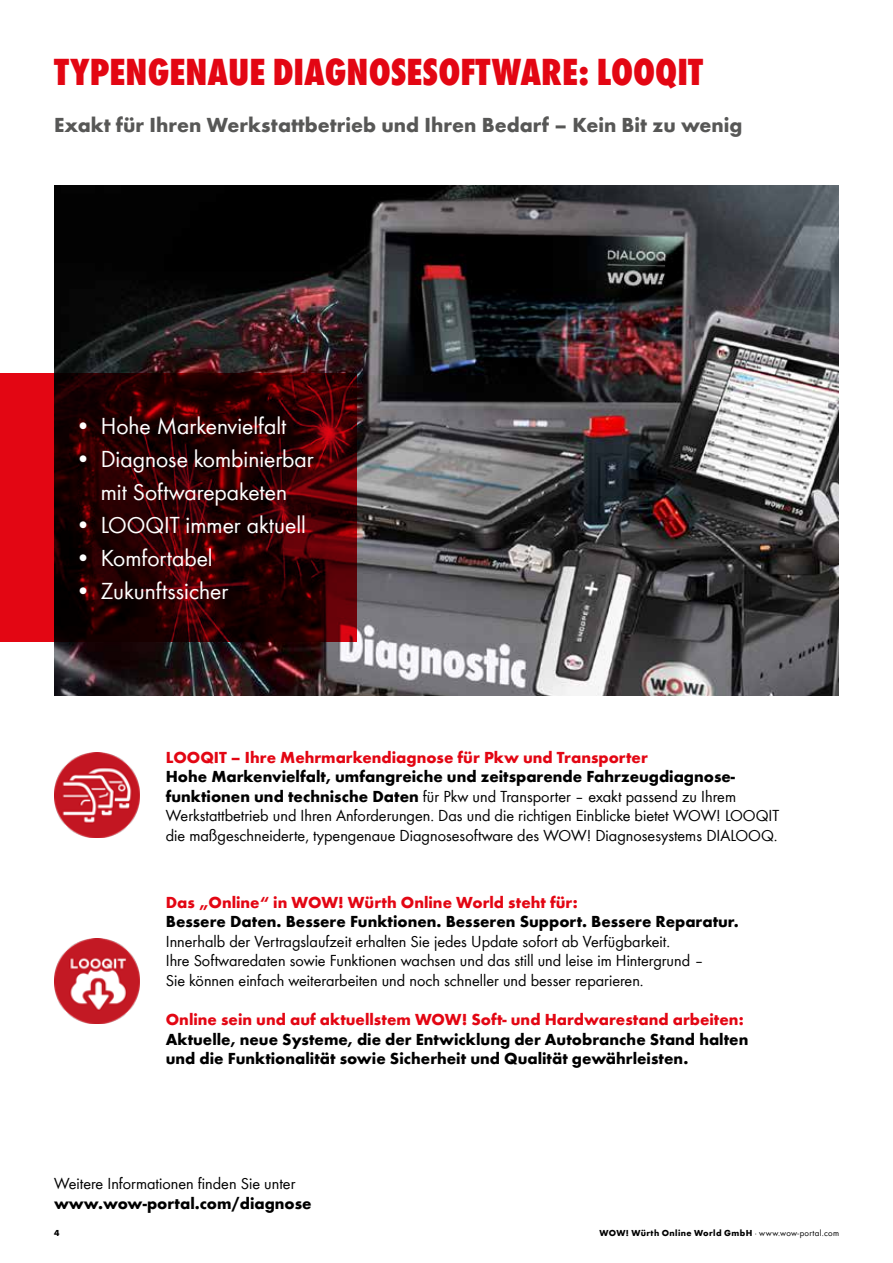
<style>
.page{position:relative;width:893px;height:1263px;background:#fff}
.page>*{position:absolute;margin:0;border:0;box-sizing:border-box;transform-origin:0 0}
.t1{font:800 condensed 39px "Wuerth";color:#e30613}
.t2{font:24px/33px "Wuerth";color:#fff;text-align:center}
.t3{font:700 21px "Wuerth";color:#575756}
.t4{font:16.5px/19.5px "Wuerth";color:#000}
.t5{font:700 16.5px/19.5px "Wuerth";color:#000}
.t6{font:700 16.5px "Wuerth";color:#e30613}
.t7{font:700 9px "Wuerth";letter-spacing:.04em;color:#000}
.s1{font-weight:700}
.s2{font-weight:400}
</style>
<div class="page">
<img style="left:54px;top:186px;width:785px;height:510px">
<img style="left:54px;top:938px;width:85px;height:85px">
<img style="left:54px;top:753px;width:85px;height:85px">
<svg style="left:0;top:373px;width:356px;height:269px;background:#4a0105"></svg>
<h1 class="t1" style="left:54px;top:44px;width:650px">TYPENGENAUE DIAGNOSESOFTWARE: LOOQIT</h1>
<p class="t3" style="left:54px;top:109px;width:690px">Exakt für Ihren Werkstattbetrieb und Ihren Bedarf – Kein Bit zu wenig</p>
<h2 class="t2" style="left:75px;top:409px;width:213px">• Hohe Markenvielfalt</h2>
<h2 class="t2" style="left:75px;top:442px;width:240px">• Diagnose kombinierbar mit Softwarepaketen</h2>
<h2 class="t2" style="left:75px;top:508px;width:232px">• LOOQIT immer aktuell</h2>
<h2 class="t2" style="left:75px;top:541px;width:139px">• Komfortabel</h2>
<h2 class="t2" style="left:75px;top:574px;width:155px">• Zukunftssicher</h2>
<p class="t6" style="left:166px;top:745px;width:483px">LOOQIT – Ihre Mehrmarkendiagnose für Pkw und Transporter</p>
<p class="t4" style="left:166px;top:766px;width:615px"><span class="s1">Hohe Markenvielfalt, umfangreiche und zeitsparende Fahrzeugdiagnose&shy;funktionen und technische Daten</span> für Pkw und Transporter – exakt passend zu Ihrem Werkstattbetrieb und Ihren Anforderungen. Das und die richtigen Einblicke bietet WOW! LOOQIT die maßgeschneiderte, typengenaue Diagnosesoftware des WOW! Diagnosesystems DIALOOQ.</p>
<p class="t6" style="left:166px;top:890px;width:414px">Das „Online“ in WOW! Würth Online World steht für:</p>
<p class="t5" style="left:166px;top:910px;width:574px">Bessere Daten. Bessere Funktionen. Besseren Support. Bessere Reparatur.</p>
<p class="t4" style="left:166px;top:930px;width:539px">Innerhalb der Vertragslaufzeit erhalten Sie jedes Update sofort ab Verfügbarkeit.<br>Ihre Softwaredaten sowie Funktionen wachsen und das still und leise im Hintergrund –<br>Sie können einfach weiterarbeiten und noch schneller und besser reparieren.</p>
<p class="t6" style="left:166px;top:1008px;width:579px">Online sein und auf aktuellstem WOW! Soft- und Hardwarestand arbeiten:</p>
<p class="t5" style="left:166px;top:1028px;width:584px">Aktuelle, neue Systeme, die der Entwicklung der Autobranche Stand halten und die Funktionalität sowie Sicherheit und Qualität gewährleisten.</p>
<p class="t4" style="left:54px;top:1173px;width:243px">Weitere Informationen finden Sie unter</p>
<p class="t5" style="left:54px;top:1192px;width:259px">www.wow-portal.com/diagnose</p>
<p class="t7" style="left:54px;top:1226px;width:7px">4</p>
<p class="t7" style="left:600px;top:1226px;width:241px">WOW! Würth Online World GmbH <span class="s2">· www.wow-portal.com</span></p>
</div>
